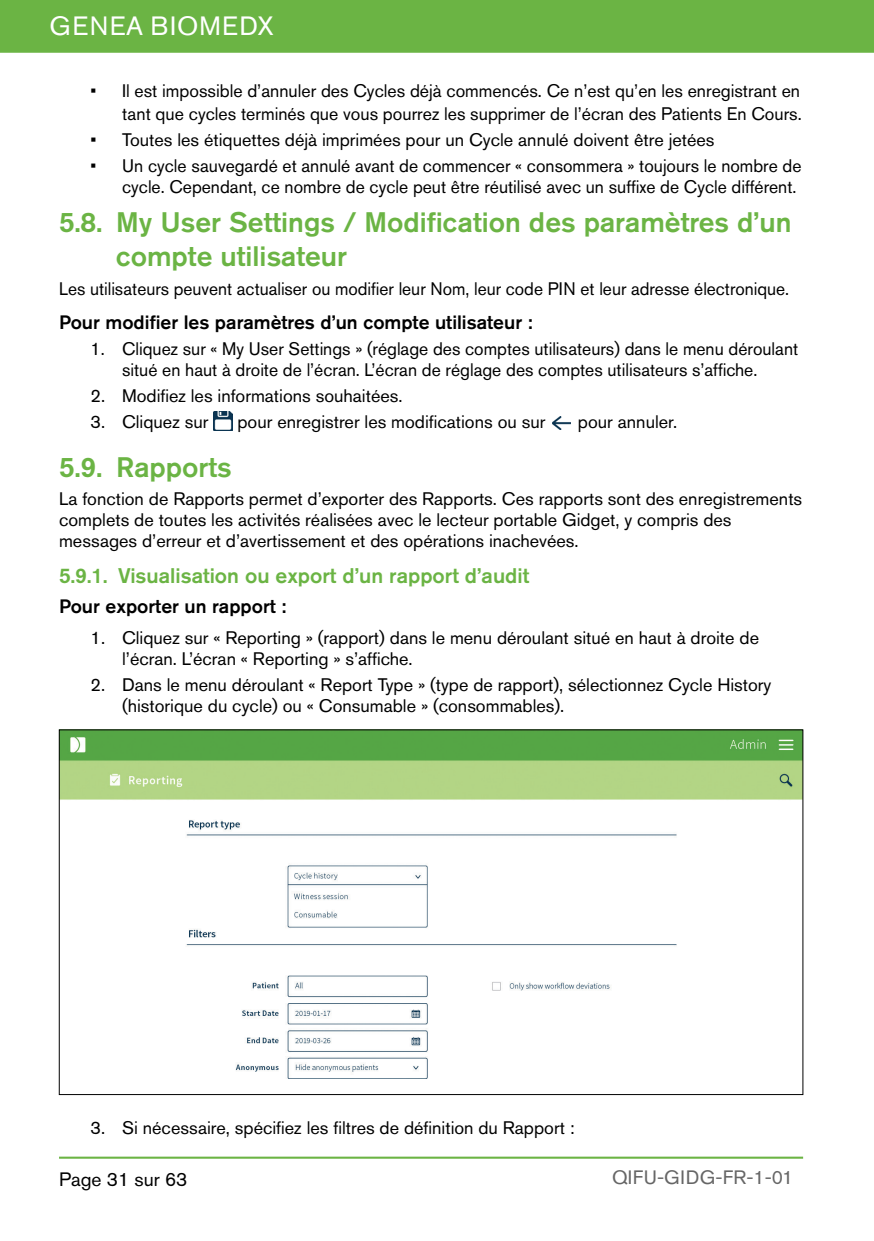
<style>
.page{position:relative;width:874px;height:1241px;background:#fff}
.page>*{position:absolute;margin:0;border:0;box-sizing:border-box;transform-origin:0 0}
.t1{font:500 28px/33.6px "Akzidenz Grotesk Std";color:#6bb444}
.t2{font:26.25px "Akzidenz Grotesk Std";letter-spacing:.055em;color:#fff}
.t3{font:500 21px "Akzidenz Grotesk Std";color:#6bb444}
.t4{font:500 19.25px "Akzidenz Grotesk Std";color:#000}
.t5{font:19.25px "Akzidenz Grotesk Std";letter-spacing:.02em;color:#666}
.t6{font:19.25px "Akzidenz Grotesk Std";color:#000}
.t7{font:18.03px/21px "Akzidenz Grotesk Std";color:#000}
.t8{font:18.03px "Akzidenz Grotesk Std";color:#000;scale:.96 1}
</style>
<div class="page">
<div style="left:0;top:0;width:873px;height:53px;background:#6bb444"></div>
<hr style="left:59px;top:1156px;width:743px;height:2px;background:#6bb444">
<img style="left:213px;top:411px;width:19px;height:19px">
<img style="left:552px;top:416px;width:18px;height:13px">
<img style="left:61px;top:731px;width:739px;height:347px">
<h2 class="t2" style="left:50px;top:11px;width:225px">GENEA BIOMEDX</h2>
<p class="t7" style="left:90px;top:79px;width:712px;line-height:22.8px;text-align:right">• Il est impossible d’annuler des Cycles déjà commencés. Ce n’est qu’en les enregistrant en tant que cycles terminés que vous pourrez les supprimer de l’écran des Patients En Cours.</p>
<p class="t7" style="left:90px;top:129px;width:625px">• Toutes les étiquettes déjà imprimées pour un Cycle annulé doivent être jetées</p>
<p class="t7" style="left:90px;top:155px;width:712px;text-align:right">• Un cycle sauvegardé et annulé avant de commencer « consommera » toujours le nombre de cycle. Cependant, ce nombre de cycle peut être réutilisé avec un suffixe de Cycle différent.</p>
<p class="t1" style="left:116px;top:205px;width:676px;text-indent:-57px">5.8. My User Settings / Modification des paramètres d’un compte utilisateur</p>
<p class="t8" style="left:59px;top:278px;width:761px">Les utilisateurs peuvent actualiser ou modifier leur Nom, leur code PIN et leur adresse électronique.</p>
<p class="t4" style="left:59px;top:310px;width:475px">Pour modifier les paramètres d’un compte utilisateur :</p>
<p class="t7" style="left:90px;top:338px;width:708px;text-align:center">1. Cliquez sur « My User Settings » (réglage des comptes utilisateurs) dans le menu déroulant situé en haut à droite de l’écran. L’écran de réglage des comptes utilisateurs s’affiche.</p>
<p class="t7" style="left:90px;top:385px;width:313px">2. Modifiez les informations souhaitées.</p>
<p class="t7" style="left:90px;top:411px;width:119px">3. Cliquez sur</p>
<p class="t7" style="left:237px;top:411px;width:309px">pour enregistrer les modifications ou sur</p>
<p class="t7" style="left:577px;top:411px;width:101px">pour annuler.</p>
<p class="t1" style="left:59px;top:450px;width:174px">5.9. Rapports</p>
<p class="t7" style="left:59px;top:488px;width:744px">La fonction de Rapports permet d’exporter des Rapports. Ces rapports sont des enregistrements complets de toutes les activités réalisées avec le lecteur portable Gidget, y compris des messages d’erreur et d’avertissement et des opérations inachevées.</p>
<p class="t3" style="left:59px;top:562px;width:471px">5.9.1. Visualisation ou export d’un rapport d’audit</p>
<p class="t4" style="left:59px;top:594px;width:229px">Pour exporter un rapport :</p>
<p class="t7" style="left:122px;top:627px;width:638px;text-indent:-31px">1. Cliquez sur « Reporting » (rapport) dans le menu déroulant situé en haut à droite de l’écran. L’écran « Reporting » s’affiche.</p>
<p class="t7" style="left:122px;top:674px;width:650px;text-indent:-31px">2. Dans le menu déroulant « Report Type » (type de rapport), sélectionnez Cycle History (historique du cycle) ou « Consumable » (consommables).</p>
<p class="t7" style="left:90px;top:1116px;width:485px">3. Si nécessaire, spécifiez les filtres de définition du Rapport :</p>
<p class="t6" style="left:59px;top:1167px;width:130px">Page 31 sur 63</p>
<p class="t5" style="left:611px;top:1165px;width:183px">QIFU-GIDG-FR-1-01</p>
</div>
